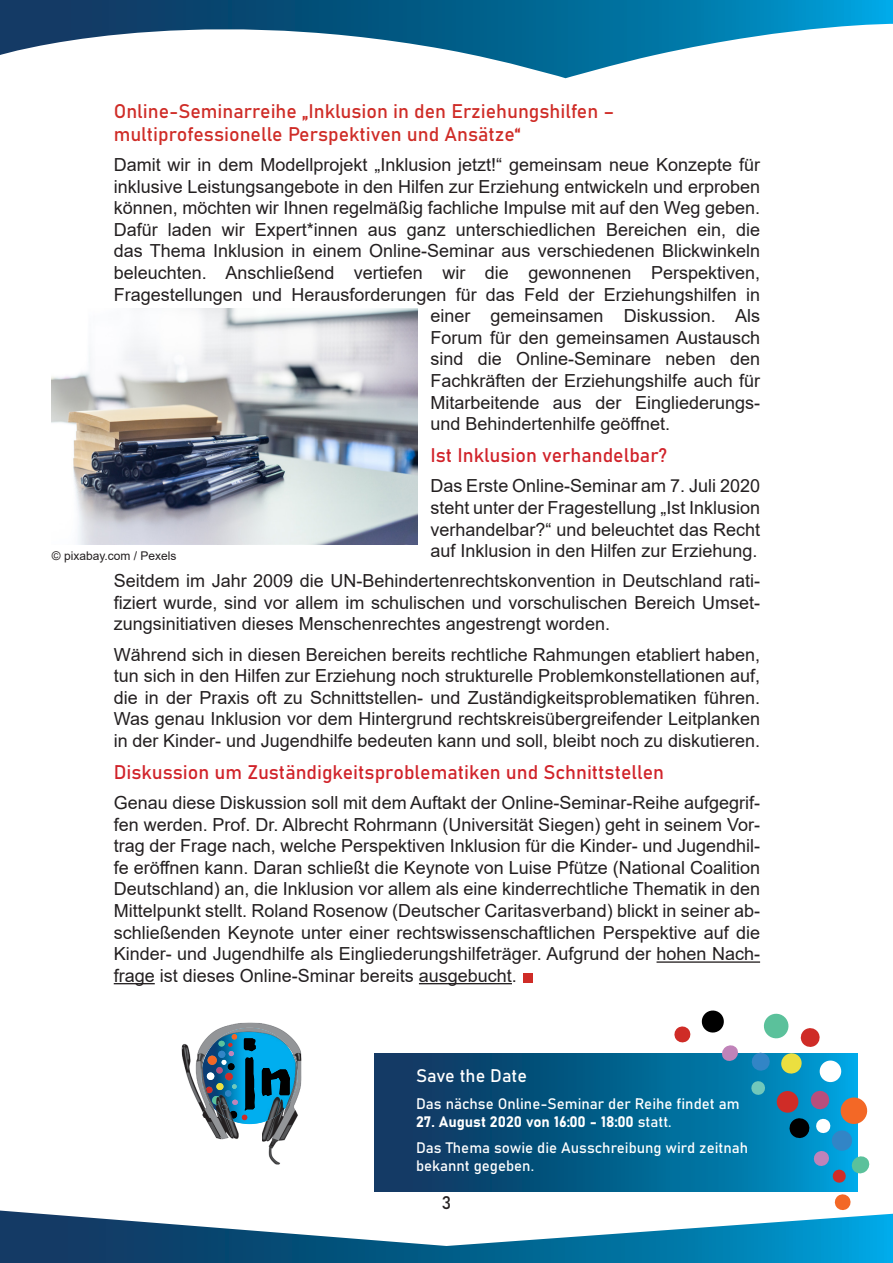
<style>
.page{position:relative;width:893px;height:1263px;background:#fff}
.page>*{position:absolute;margin:0;border:0;box-sizing:border-box;transform-origin:0 0}
.t1{font:19.5px/23.4px "Bahnschrift";color:#cf2c27}
.t2{font:19.5px "Bahnschrift";color:#d1232a}
.t3{font:18px/21.6px "Arial";color:#231f20;text-align:justify}
.t4{font:18px "Bahnschrift";color:#fff}
.t5{font:18px "Bahnschrift";color:#231f20}
.t6{font:15px/18px "Bahnschrift";color:#fff}
.t7{font:12px "Arial";color:#231f20}
</style>
<div class="page">
<svg style="left:0;top:0;width:893px;height:78px"></svg>
<svg style="left:0;top:1210px;width:893px;height:53px"></svg>
<hr style="left:656px;top:961px;width:104px;height:2px;background:#231f20">
<hr style="left:114px;top:983px;width:41px;height:1px;background:#231f20">
<hr style="left:419px;top:983px;width:93px;height:1px;background:#231f20">
<img style="left:52px;top:308px;width:366px;height:237px">
<img style="left:182px;top:1023px;width:119px;height:141px">
<img style="left:201px;top:1028px;width:97px;height:96px">
<img style="left:262px;top:1068px;width:28px;height:28px">
<svg style="left:206px;top:1034px;width:50px;height:86px;background:#296988"></svg>
<svg style="left:374px;top:1054px;width:483px;height:137px;background:#06537e"></svg>
<svg style="left:834px;top:1194px;width:18px;height:17px"></svg>
<svg style="left:674px;top:1026px;width:17px;height:17px"></svg>
<svg style="left:700px;top:1010px;width:170px;height:173px"></svg>
<div style="left:524px;top:973px;width:9px;height:9px;background:#cf2c27"></div>
<p class="t1" style="left:114px;top:99px;width:502px">Online-Seminarreihe „Inklusion in den Erziehungshilfen – multiprofessionelle Perspektiven und Ansätze“</p>
<p class="t3" style="left:114px;top:154px;width:648px">Damit wir in dem Modellprojekt „Inklusion jetzt!“ gemeinsam neue Konzepte für</p>
<p class="t3" style="left:114px;top:175px;width:648px">inklusive Leistungsangebote in den Hilfen zur Erziehung entwickeln und erproben</p>
<p class="t3" style="left:114px;top:197px;width:648px">können, möchten wir Ihnen regelmäßig fachliche Impulse mit auf den Weg geben.</p>
<p class="t3" style="left:114px;top:219px;width:648px">Dafür laden wir Expert*innen aus ganz unterschiedlichen Bereichen ein, die</p>
<p class="t3" style="left:114px;top:240px;width:648px">das Thema Inklusion in einem Online-Seminar aus verschiedenen Blickwinkeln</p>
<p class="t3" style="left:114px;top:262px;width:648px">beleuchten. Anschließend vertiefen wir die gewonnenen Perspektiven,</p>
<p class="t3" style="left:114px;top:283px;width:648px">Fragestellungen und Herausforderungen für das Feld der Erziehungshilfen in</p>
<p class="t3" style="left:430px;top:305px;width:331px">einer gemeinsamen Diskussion. Als</p>
<p class="t3" style="left:430px;top:327px;width:331px">Forum für den gemeinsamen Austausch</p>
<p class="t3" style="left:430px;top:348px;width:331px">sind die Online-Seminare neben den</p>
<p class="t3" style="left:430px;top:370px;width:331px">Fachkräften der Erziehungshilfe auch für</p>
<p class="t3" style="left:430px;top:391px;width:331px">Mitarbeitende aus der Eingliederungs-</p>
<p class="t3" style="left:430px;top:413px;width:241px">und Behindertenhilfe geöffnet.</p>
<p class="t2" style="left:430px;top:443px;width:238px">Ist Inklusion verhandelbar?</p>
<p class="t3" style="left:430px;top:475px;width:331px">Das Erste Online-Seminar am 7. Juli 2020 steht unter der Fragestellung „Ist Inklusion verhandelbar?“ und beleuchtet das Recht auf Inklusion in den Hilfen zur Erziehung.</p>
<p class="t3" style="left:114px;top:570px;width:648px">Seitdem im Jahr 2009 die UN-Behindertenrechtskonvention in Deutschland rati&shy;fiziert wurde, sind vor allem im schulischen und vorschulischen Bereich Umset&shy;zungsinitiativen dieses Menschenrechtes angestrengt worden.</p>
<p class="t3" style="left:114px;top:643px;width:648px">Während sich in diesen Bereichen bereits rechtliche Rahmungen etabliert haben, tun sich in den Hilfen zur Erziehung noch strukturelle Problemkonstellationen auf, die in der Praxis oft zu Schnittstellen- und Zuständigkeitsproblematiken führen.<br>Was genau Inklusion vor dem Hintergrund rechtskreisübergreifender Leitplanken in der Kinder- und Jugendhilfe bedeuten kann und soll, bleibt noch zu diskutieren.</p>
<p class="t2" style="left:114px;top:760px;width:552px">Diskussion um Zuständigkeitsproblematiken und Schnittstellen</p>
<p class="t3" style="left:114px;top:792px;width:648px">Genau diese Diskussion soll mit dem Auftakt der Online-Seminar-Reihe aufgegrif&shy;fen werden. Prof. Dr. Albrecht Rohrmann (Universität Siegen) geht in seinem Vor&shy;trag der Frage nach, welche Perspektiven Inklusion für die Kinder- und Jugendhil&shy;fe eröffnen kann. Daran schließt die Keynote von Luise Pfütze (National Coalition Deutschland) an, die Inklusion vor allem als eine kinderrechtliche Thematik in den Mittelpunkt stellt. Roland Rosenow (Deutscher Caritasverband) blickt in seiner ab&shy;schließenden Keynote unter einer rechtswissenschaftlichen Perspektive auf die Kinder- und Jugendhilfe als Eingliederungshilfeträger. Aufgrund der hohen Nach&shy;frage ist dieses Online-Sminar bereits ausgebucht.</p>
<p class="t7" style="left:52px;top:548px;width:126px">© pixabay.com / Pexels</p>
<p class="t4" style="left:416px;top:1064px;width:113px">Save the Date</p>
<p class="t6" style="left:416px;top:1094px;width:325px">Das nächse Online-Seminar der Reihe findet am</p>
<p class="t6" style="left:416px;top:1112px;width:257px">27. August 2020 von 16:00 - 18:00 statt.</p>
<p class="t6" style="left:416px;top:1139px;width:334px">Das Thema sowie die Ausschreibung wird zeitnah bekannt gegeben.</p>
<p class="t5" style="left:442px;top:1191px;width:11px">3</p>
</div>
